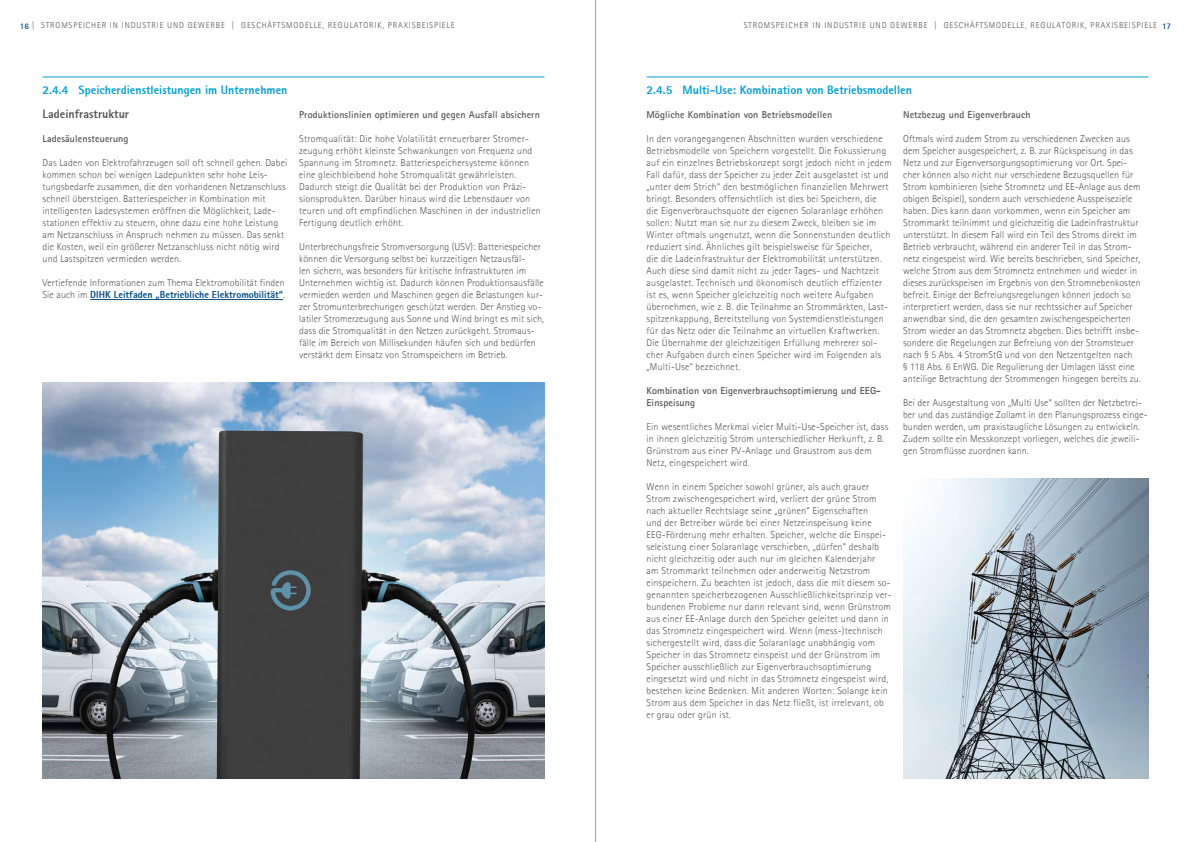
<style>
.page{position:relative;width:1191px;height:842px;background:#fff}
.page>*{position:absolute;margin:0;border:0;box-sizing:border-box;transform-origin:0 0}
.t1{font:800 12px "Agfa Rotis Sans Serif";color:#009fd4}
.t2{font:800 12px "Agfa Rotis Sans Serif";color:#555756}
.t3{font:300 10px/12px "Agfa Rotis Sans Serif";letter-spacing:.02em;color:#555756}
.t4{font:700 10px/12px "Agfa Rotis Sans Serif";letter-spacing:.01em;color:#555756}
.t5{font:300 8.5px "Agfa Rotis Sans Serif";letter-spacing:.1em;color:#555756}
.s1{font-weight:700;color:#004a88}
.s2{font-weight:800;color:#004a88}
</style>
<div class="page">
<hr style="left:646px;top:77px;width:502px;height:1px;background:#009fd4">
<hr style="left:43px;top:77px;width:501px;height:1px;background:#009fd4">
<hr style="left:90px;top:299px;width:193px;height:1px;background:#004a88">
<img style="left:43px;top:382px;width:501px;height:396px">
<img style="left:903px;top:478px;width:245px;height:300px">
<hr style="left:595px;top:0;width:1px;height:842px;background:#9d9e9e">
<p class="t5" style="left:20px;top:20px;width:436px"><span class="s1">16</span> | STROMSPEICHER IN INDUSTRIE UND GEWERBE | GESCHÄFTSMODELLE, REGULATORIK, PRAXISBEISPIELE</p>
<p class="t5" style="left:744px;top:20px;width:429px">STROMSPEICHER IN INDUSTRIE UND GEWERBE | GESCHÄFTSMODELLE, REGULATORIK, PRAXISBEISPIELE <span class="s1">17</span></p>
<h3 class="t1" style="left:43px;top:83px;width:246px">2.4.4 Speicherdienstleistungen im Unternehmen</h3>
<p class="t2" style="left:43px;top:107px;width:88px">Ladeinfrastruktur</p>
<p class="t4" style="left:43px;top:133px;width:88px">Ladesäulensteuerung</p>
<p class="t3" style="left:43px;top:157px;width:246px">Das Laden von Elektrofahrzeugen soll oft schnell gehen. Dabei kommen schon bei wenigen Ladepunkten sehr hohe Leis&shy;tungsbedarfe zusammen, die den vorhandenen Netzanschluss schnell übersteigen. Batteriespeicher in Kombination mit intelligenten Ladesystemen eröffnen die Möglichkeit, Lade&shy;stationen effektiv zu steuern, ohne dazu eine hohe Leistung am Netzanschluss in Anspruch nehmen zu müssen. Das senkt die Kosten, weil ein größerer Netzanschluss nicht nötig wird und Lastspitzen vermieden werden.</p>
<p class="t3" style="left:43px;top:277px;width:244px">Vertiefende Informationen zum Thema Elektromobilität finden<br>Sie auch im <span class="s2">DIHK Leitfaden „Betriebliche Elektromobilität“</span>.</p>
<p class="t4" style="left:299px;top:109px;width:242px">Produktionslinien optimieren und gegen Ausfall absichern</p>
<p class="t3" style="left:299px;top:133px;width:243px">Stromqualität: Die hohe Volatilität erneuerbarer Stromer&shy;zeugung erhöht kleinste Schwankungen von Frequenz und Spannung im Stromnetz. Batteriespeichersysteme können eine gleichbleibend hohe Stromqualität gewährleisten.<br>Dadurch steigt die Qualität bei der Produktion von Präzi&shy;sionsprodukten. Darüber hinaus wird die Lebensdauer von teuren und oft empfindlichen Maschinen in der industriellen Fertigung deutlich erhöht.</p>
<p class="t3" style="left:299px;top:241px;width:246px">Unterbrechungsfreie Stromversorgung (USV): Batteriespeicher können die Versorgung selbst bei kurzzeitigen Netzausfäl-<br>len sichern, was besonders für kritische Infrastrukturen im Unternehmen wichtig ist. Dadurch können Produktionsausfälle vermieden werden und Maschinen gegen die Belastungen kur&shy;zer Stromunterbrechungen geschützt werden. Der Anstieg vo&shy;latiler Stromerzeugung aus Sonne und Wind bringt es mit sich, dass die Stromqualität in den Netzen zurückgeht. Stromaus&shy;fälle im Bereich von Millisekunden häufen sich und bedürfen verstärkt dem Einsatz von Stromspeichern im Betrieb.</p>
<h3 class="t1" style="left:646px;top:83px;width:267px">2.4.5 Multi-Use: Kombination von Betriebsmodellen</h3>
<p class="t4" style="left:646px;top:109px;width:187px">Mögliche Kombination von Betriebsmodellen</p>
<p class="t3" style="left:646px;top:133px;width:247px">In den vorangegangenen Abschnitten wurden verschiedene Betriebsmodelle von Speichern vorgestellt. Die Fokussierung auf ein einzelnes Betriebskonzept sorgt jedoch nicht in jedem Fall dafür, dass der Speicher zu jeder Zeit ausgelastet ist und „unter dem Strich“ den bestmöglichen finanziellen Mehrwert bringt. Besonders offensichtlich ist dies bei Speichern, die<br>die Eigenverbrauchsquote der eigenen Solaranlage erhöhen sollen: Nutzt man sie nur zu diesem Zweck, bleiben sie im Winter oftmals ungenutzt, wenn die Sonnenstunden deutlich reduziert sind. Ähnliches gilt beispielsweise für Speicher,<br>die die Ladeinfrastruktur der Elektromobilität unterstützen.<br>Auch diese sind damit nicht zu jeder Tages- und Nachtzeit ausgelastet. Technisch und ökonomisch deutlich effizienter ist es, wenn Speicher gleichzeitig noch weitere Aufgaben übernehmen, wie z. B. die Teilnahme an Strommärkten, Last&shy;spitzenkappung, Bereitstellung von Systemdienstleistungen für das Netz oder die Teilnahme an virtuellen Kraftwerken.<br>Die Übernahme der gleichzeitigen Erfüllung mehrerer sol&shy;cher Aufgaben durch einen Speicher wird im Folgenden als „Multi-Use“ bezeichnet.</p>
<p class="t4" style="left:646px;top:385px;width:236px">Kombination von Eigenverbrauchsoptimierung und EEG-<br>Einspeisung</p>
<p class="t3" style="left:646px;top:421px;width:243px">Ein wesentliches Merkmal vieler Multi-Use-Speicher ist, dass in ihnen gleichzeitig Strom unterschiedlicher Herkunft, z. B.<br>Grünstrom aus einer PV-Anlage und Graustrom aus dem Netz, eingespeichert wird.</p>
<p class="t3" style="left:646px;top:481px;width:247px">Wenn in einem Speicher sowohl grüner, als auch grauer Strom zwischengespeichert wird, verliert der grüne Strom nach aktueller Rechtslage seine „grünen“ Eigenschaften<br>und der Betreiber würde bei einer Netzeinspeisung keine EEG-Förderung mehr erhalten. Speicher, welche die Einspei&shy;seleistung einer Solaranlage verschieben, „dürfen“ deshalb nicht gleichzeitig oder auch nur im gleichen Kalenderjahr<br>am Strommarkt teilnehmen oder anderweitig Netzstrom einspeichern. Zu beachten ist jedoch, dass die mit diesem so&shy;genannten speicherbezogenen Ausschließlichkeitsprinzip ver&shy;bundenen Probleme nur dann relevant sind, wenn Grünstrom aus einer EE-Anlage durch den Speicher geleitet und dann in das Stromnetz eingespeichert wird. Wenn (mess-)technisch sichergestellt wird, dass die Solaranlage unabhängig vom Speicher in das Stromnetz einspeist und der Grünstrom im Speicher ausschließlich zur Eigenverbrauchsoptimierung eingesetzt wird und nicht in das Stromnetz eingespeist wird, bestehen keine Bedenken. Mit anderen Worten: Solange kein Strom aus dem Speicher in das Netz fließt, ist irrelevant, ob er grau oder grün ist.</p>
<p class="t4" style="left:903px;top:109px;width:129px">Netzbezug und Eigenverbrauch</p>
<p class="t3" style="left:903px;top:133px;width:239px">Oftmals wird zudem Strom zu verschiedenen Zwecken aus dem Speicher ausgespeichert, z. B. zur Rückspeisung in das Netz und zur Eigenversorgungsoptimierung vor Ort. Spei&shy;cher können also nicht nur verschiedene Bezugsquellen für Strom kombinieren (siehe Stromnetz und EE-Anlage aus dem obigen Beispiel), sondern auch verschiedene Ausspeiseziele haben. Dies kann dann vorkommen, wenn ein Speicher am Strommarkt teilnimmt und gleichzeitig die Ladeinfrastruktur unterstützt. In diesem Fall wird ein Teil des Stroms direkt im Betrieb verbraucht, während ein anderer Teil in das Strom&shy;netz eingespeist wird. Wie bereits beschrieben, sind Speicher, welche Strom aus dem Stromnetz entnehmen und wieder in dieses zurückspeisen im Ergebnis von den Stromnebenkosten befreit. Einige der Befreiungsregelungen können jedoch so interpretiert werden, dass sie nur rechtssicher auf Speicher anwendbar sind, die den gesamten zwischengespeicherten Strom wieder an das Stromnetz abgeben. Dies betrifft insbe&shy;sondere die Regelungen zur Befreiung von der Stromsteuer nach § 5 Abs. 4 StromStG und von den Netzentgelten nach<br>§ 118 Abs. 6 EnWG. Die Regulierung der Umlagen lässt eine anteilige Betrachtung der Strommengen hingegen bereits zu.</p>
<p class="t3" style="left:903px;top:397px;width:246px">Bei der Ausgestaltung von „Multi Use“ sollten der Netzbetrei&shy;ber und das zuständige Zollamt in den Planungsprozess einge&shy;bunden werden, um praxistaugliche Lösungen zu entwickeln.<br>Zudem sollte ein Messkonzept vorliegen, welches die jeweili&shy;gen Stromflüsse zuordnen kann.</p>
</div>
